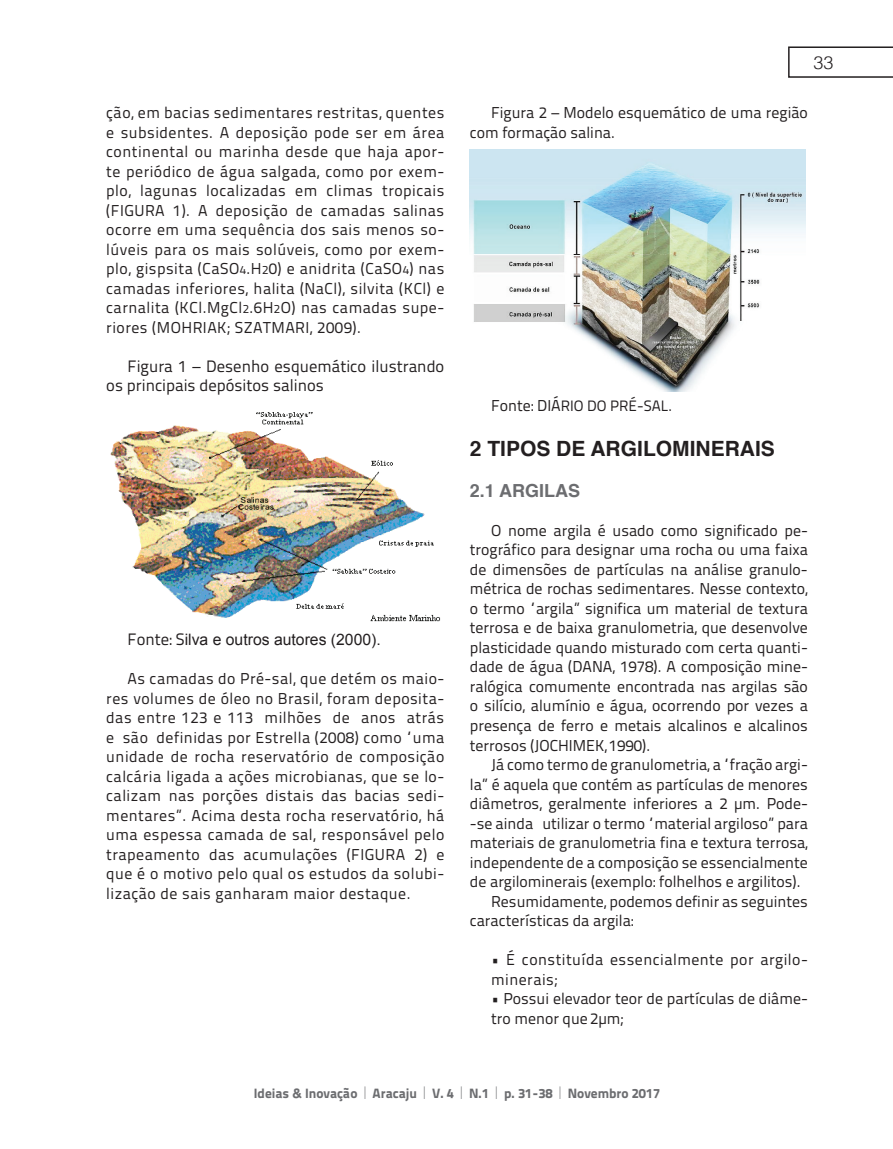
<style>
.page{position:relative;width:893px;height:1149px;background:#fff}
.page>*{position:absolute;margin:0;border:0;box-sizing:border-box;transform-origin:0 0}
.t1{font:700 21px "Helvetica";color:#231f20}
.t2{font:700 18px "Helvetica";color:#6c6d70}
.t3{font:300 18px "Helvetica";color:#231f20}
.t4{font:16.5px/19.5px "Titillium Text 22 L";color:#231f20}
.t5{font:15.75px/19.5px "Titillium Text 22 L";color:#231f20;text-align:justify}
.t6{font:15.75px/19.5px "Titillium Text 22 L";letter-spacing:.03em;color:#231f20}
.t7{font:15.75px "Arial";color:#231f20}
.t8{font:15px "Titillium Text 22 L";color:#231f20}
.t9{font:800 13.5px "Titillium Text 22 L";color:#6c6d70}
.s1{font-size:12px}
.s2{font-family:"Titillium Text 22 L";font-size:16.5px}
.s3{font-size:15.75px}
.s4{font-weight:100;font-size:16.5px}
</style>
<div class="page">
<svg style="left:788px;top:46px;width:105px;height:32px"></svg>
<img style="left:110px;top:412px;width:331px;height:210px">
<img style="left:470px;top:150px;width:335px;height:241px">
<p class="t5" style="left:106px;top:102px;width:340px">ção, em bacias sedimentares restritas, quentes e subsidentes. A deposição pode ser em área continental ou marinha desde que haja apor&shy;te periódico de água salgada, como por exem&shy;plo, lagunas localizadas em climas tropicais (FIGURA 1). A deposição de camadas salinas ocorre em uma sequência dos sais menos so&shy;lúveis para os mais solúveis, como por exem&shy;plo, gispsita (CaSO<span class="s1">4</span>.H<span class="s1">2</span>0) e anidrita (CaSO<span class="s1">4</span>) nas camadas inferiores, halita (NaCl), silvita (KCl) e carnalita (KCl.MgCl<span class="s1">2</span>.6H<span class="s1">2</span>O) nas camadas supe&shy;riores (MOHRIAK; SZATMARI, 2009).</p>
<p class="t4" style="left:106px;top:355px;width:340px;text-indent:21px">Figura 1 – Desenho esquemático ilustrando os principais depósitos salinos</p>
<p class="t7" style="left:128px;top:629px;width:255px"><span class="s2">Fonte: S</span>ilva e outros autores (2000).</p>
<p class="t5" style="left:106px;top:668px;width:340px;text-indent:21px">As camadas do Pré-sal, que detém os maio&shy;res volumes de óleo no Brasil, foram deposita&shy;das entre 123 e 113 milhões de anos atrás e são definidas por Estrella (2008) como “uma unidade de rocha reservatório de composição calcária ligada a ações microbianas, que se lo&shy;calizam nas porções distais das bacias sedi&shy;mentares”. Acima desta rocha reservatório, há uma espessa camada de sal, responsável pelo trapeamento das acumulações (FIGURA 2) e que é o motivo pelo qual os estudos da solubi&shy;lização de sais ganharam maior destaque.</p>
<p class="t3" style="left:813px;top:47px;width:22px">33</p>
<p class="t5" style="left:470px;top:102px;width:340px;text-indent:21px">Figura 2 – Modelo esquemático de uma região com formação salina.</p>
<p class="t8" style="left:491px;top:394px;width:183px"><span class="s3">Fonte: DIÁ</span>RIO DO PRÉ-SAL.</p>
<h1 class="t1" style="left:470px;top:431px;width:306px">2 TIPOS DE ARGILOMINERAIS</h1>
<p class="t2" style="left:470px;top:476px;width:112px">2.1 ARGILAS</p>
<p class="t5" style="left:470px;top:519px;width:340px;text-indent:21px">O nome argila é usado como significado pe&shy;trográfico para designar uma rocha ou uma faixa de dimensões de partículas na análise granulo&shy;métrica de rochas sedimentares. Nesse contexto, o termo “argila” significa um material de textura terrosa e de baixa granulometria, que desenvolve plasticidade quando misturado com certa quanti&shy;dade de água (DANA, 1978). A composição mine&shy;ralógica comumente encontrada nas argilas são o silício, alumínio e água, ocorrendo por vezes a presença de ferro e metais alcalinos e alcalinos terrosos (JOCHIMEK, 1990).</p>
<p class="t5" style="left:491px;top:753px;width:318px">Já como termo de granulometria, a “fração argi-</p>
<p class="t5" style="left:470px;top:773px;width:340px">la” é aquela que contém as partículas de menores</p>
<p class="t5" style="left:470px;top:792px;width:340px">diâmetros, geralmente inferiores a 2 µm. Pode-</p>
<p class="t5" style="left:470px;top:812px;width:340px">-se ainda utilizar o termo “material argiloso” para</p>
<p class="t5" style="left:470px;top:831px;width:340px">materiais de granulometria fina e textura terrosa,</p>
<p class="t5" style="left:470px;top:851px;width:340px">independente de a composição se essencialmente</p>
<p class="t5" style="left:470px;top:870px;width:332px">de argilominerais (exemplo: folhelhos e argilitos).</p>
<p class="t5" style="left:491px;top:890px;width:318px">Resumidamente, podemos definir as seguintes</p>
<p class="t5" style="left:470px;top:909px;width:165px">características da argila:</p>
<p class="t6" style="left:491px;top:948px;width:318px">• É constituída essencialmente por argilo&shy;minerais;</p>
<p class="t5" style="left:491px;top:987px;width:318px">• Possui elevador teor de partículas de diâme&shy;tro menor que 2µm;</p>
<p class="t9" style="left:254px;top:1081px;width:408px">Ideias &amp; Inovação <span class="s4">|</span> Aracaju <span class="s4">|</span> V. 4 <span class="s4">|</span> N.1 <span class="s4">|</span> p. 31-38 <span class="s4">|</span> Novembro 2017</p>
</div>
